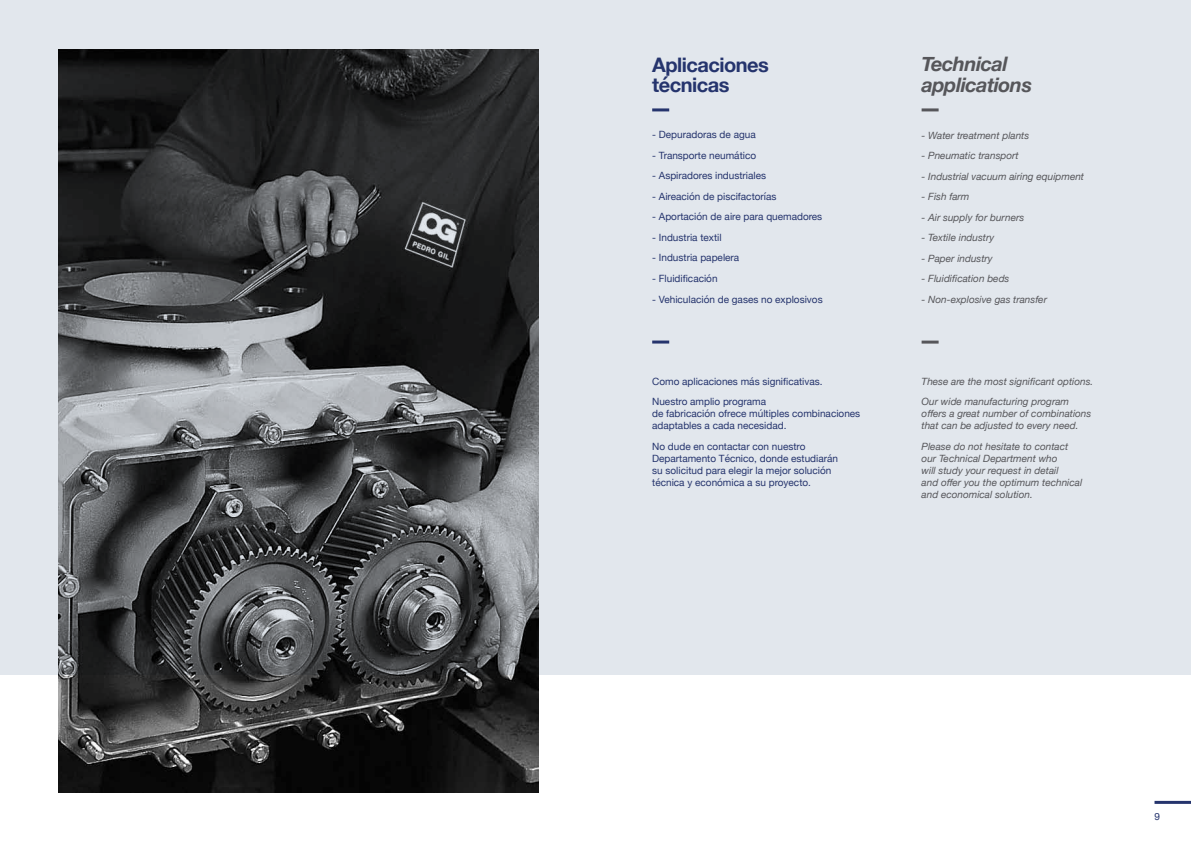
<style>
.page{position:relative;width:1191px;height:842px;background:#fff}
.page>*{position:absolute;margin:0;border:0;box-sizing:border-box;transform-origin:0 0}
.t1{font:italic 700 20px/21px "Helvetica Neue";letter-spacing:-.025em;color:#56565a}
.t2{font:700 20px/20px "Helvetica Neue";letter-spacing:-.025em;color:#25346d}
.t3{font:10px/12px "Helvetica Neue";color:#25346d}
.t4{font:italic 10px/12px "Helvetica Neue";color:#56565a}
</style>
<div class="page">
<div style="left:0;top:0;width:1191px;height:674px;background:#e2e7ed"></div>
<hr style="left:652px;top:341px;width:17px;height:3px;background:#25346d">
<hr style="left:652px;top:108px;width:17px;height:3px;background:#25346d">
<hr style="left:921px;top:341px;width:17px;height:3px;background:#56565a">
<hr style="left:921px;top:108px;width:17px;height:3px;background:#56565a">
<img style="left:59px;top:50px;width:480px;height:742px">
<hr style="left:1154px;top:801px;width:37px;height:3px;background:#25346d">
<h1 class="t2" style="left:652px;top:56px;width:118px">Aplicaciones técnicas</h1>
<p class="t3" style="left:652px;top:129px;width:105px">- Depuradoras de agua</p>
<p class="t3" style="left:652px;top:150px;width:105px">- Transporte neumático</p>
<p class="t3" style="left:652px;top:170px;width:115px">- Aspiradores industriales</p>
<p class="t3" style="left:652px;top:191px;width:126px">- Aireación de piscifactorías</p>
<p class="t3" style="left:652px;top:211px;width:172px">- Aportación de aire para quemadores</p>
<p class="t3" style="left:652px;top:232px;width:71px">- Industria textil</p>
<p class="t3" style="left:652px;top:252px;width:89px">- Industria papelera</p>
<p class="t3" style="left:652px;top:273px;width:67px">- Fluidificación</p>
<p class="t3" style="left:652px;top:293px;width:172px">- Vehiculación de gases no explosivos</p>
<p class="t3" style="left:652px;top:371px;width:172px;line-height:20.5px">Como aplicaciones más significativas.<br>Nuestro amplio programa</p>
<p class="t3" style="left:652px;top:408px;width:209px">de fabricación ofrece múltiples combinaciones adaptables a cada necesidad.</p>
<p class="t3" style="left:652px;top:441px;width:187px">No dude en contactar con nuestro Departamento Técnico, donde estudiarán su solicitud para elegir la mejor solución técnica y económica a su proyecto.</p>
<h1 class="t1" style="left:921px;top:54px;width:112px">Technical applications</h1>
<p class="t4" style="left:921px;top:130px;width:109px">- Water treatment plants</p>
<p class="t4" style="left:921px;top:150px;width:99px">- Pneumatic transport</p>
<p class="t4" style="left:921px;top:171px;width:164px">- Industrial vacuum airing equipment</p>
<p class="t4" style="left:921px;top:191px;width:49px">- Fish farm</p>
<p class="t4" style="left:921px;top:212px;width:104px">- Air supply for burners</p>
<p class="t4" style="left:921px;top:232px;width:74px">- Textile industry</p>
<p class="t4" style="left:921px;top:253px;width:73px">- Paper industry</p>
<p class="t4" style="left:921px;top:273px;width:89px">- Fluidification beds</p>
<p class="t4" style="left:921px;top:294px;width:127px">- Non-explosive gas transfer</p>
<p class="t4" style="left:921px;top:371px;width:173px;line-height:20.5px">These are the most significant options.<br>Our wide manufacturing program</p>
<p class="t4" style="left:921px;top:408px;width:171px">offers a great number of combinations that can be adjusted to every need.</p>
<p class="t4" style="left:921px;top:441px;width:162px">Please do not hesitate to contact our Technical Department who<br>will study your request in detail<br>and offer you the optimum technical and economical solution.</p>
<p class="t3" style="left:1154px;top:811px;width:7px">9</p>
</div>
